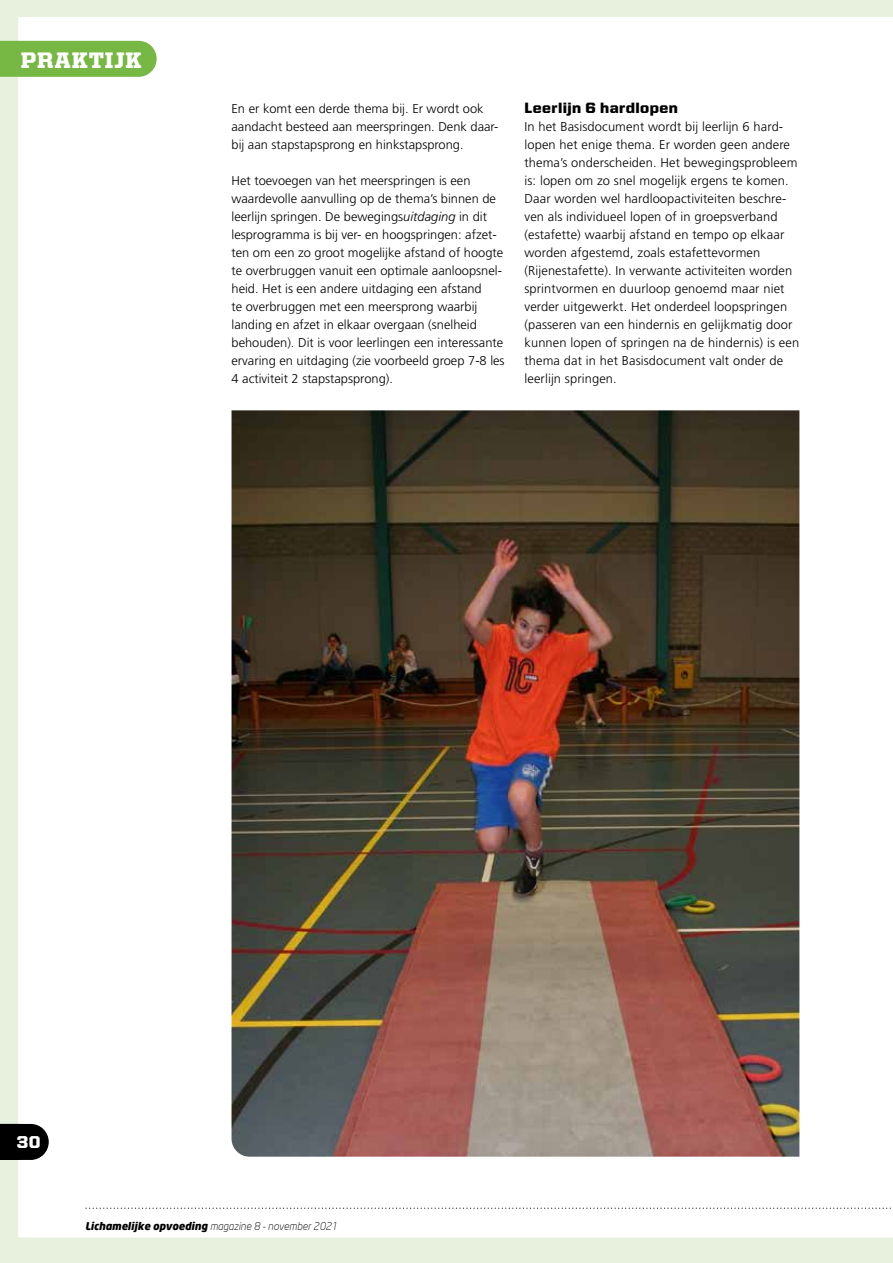
<style>
.page{position:relative;width:893px;height:1263px;background:#e8f1de}
.page>*{position:absolute;margin:0;border:0;box-sizing:border-box;transform-origin:0 0}
.t1{font:900 22.5px "United Serif Reg";letter-spacing:.035em;color:#fff}
.t2{font:900 17.25px "United Sans Reg";color:#fff}
.t3{font:900 15px "United Sans Reg";letter-spacing:.025em;color:#000}
.t4{font:300 12.75px/18px "Frutiger LT Std";color:#000}
.t5{font:italic 300 10.5px "Neo Sans";color:#000}
.s1{font-style:italic}
.s2{font-weight:900}
</style>
<div class="page">
<div style="left:18px;top:17px;width:875px;height:1220px;background:#fff"></div>
<div style="left:0;top:41px;width:157px;height:36px;background:#76b843"></div>
<img style="left:232px;top:410px;width:567px;height:747px">
<svg style="left:0;top:1124px;width:49px;height:36px;background:#151515"></svg>
<svg style="left:85px;top:1207px;width:808px;height:2px;background:#dcdcdc"></svg>
<h1 class="t1" style="left:21px;top:48px;width:122px">PRAKTIJK</h1>
<p class="t4" style="left:232px;top:99px;width:268px">En er komt een derde thema bij. Er wordt ook aandacht besteed aan meerspringen. Denk daar&shy;bij aan stapstapsprong en hinkstapsprong.</p>
<p class="t4" style="left:232px;top:171px;width:275px">Het toevoegen van het meerspringen is een waardevolle aanvulling op de thema’s binnen de leerlijn springen. De bewegings<span class="s1">uitdaging</span> in dit lesprogramma is bij ver- en hoogspringen: afzet&shy;ten om een zo groot mogelijke afstand of hoogte te overbruggen vanuit een optimale aanloopsnel&shy;heid. Het is een andere uitdaging een afstand<br>te overbruggen met een meersprong waarbij landing en afzet in elkaar overgaan (snelheid behouden). Dit is voor leerlingen een interessante ervaring en uitdaging (zie voorbeeld groep 7-8 les 4 activiteit 2 stapstapsprong).</p>
<p class="t3" style="left:524px;top:99px;width:155px">Leerlijn 6 hardlopen</p>
<p class="t4" style="left:524px;top:117px;width:276px">In het Basisdocument wordt bij leerlijn 6 hard&shy;lopen het enige thema. Er worden geen andere thema’s onderscheiden. Het bewegingsprobleem is: lopen om zo snel mogelijk ergens te komen.<br>Daar worden wel hardloopactiviteiten beschre&shy;ven als individueel lopen of in groepsverband (estafette) waarbij afstand en tempo op elkaar worden afgestemd, zoals estafettevormen (Rijenestafette). In verwante activiteiten worden sprintvormen en duurloop genoemd maar niet verder uitgewerkt. Het onderdeel loopspringen (passeren van een hindernis en gelijkmatig door kunnen lopen of springen na de hindernis) is een thema dat in het Basisdocument valt onder de leerlijn springen.</p>
<h2 class="t2" style="left:17px;top:1133px;width:25px">30</h2>
<p class="t5" style="left:85px;top:1220px;width:254px"><span class="s2">Lichamelijke opvoeding</span> magazine 8 - november 2021</p>
</div>
